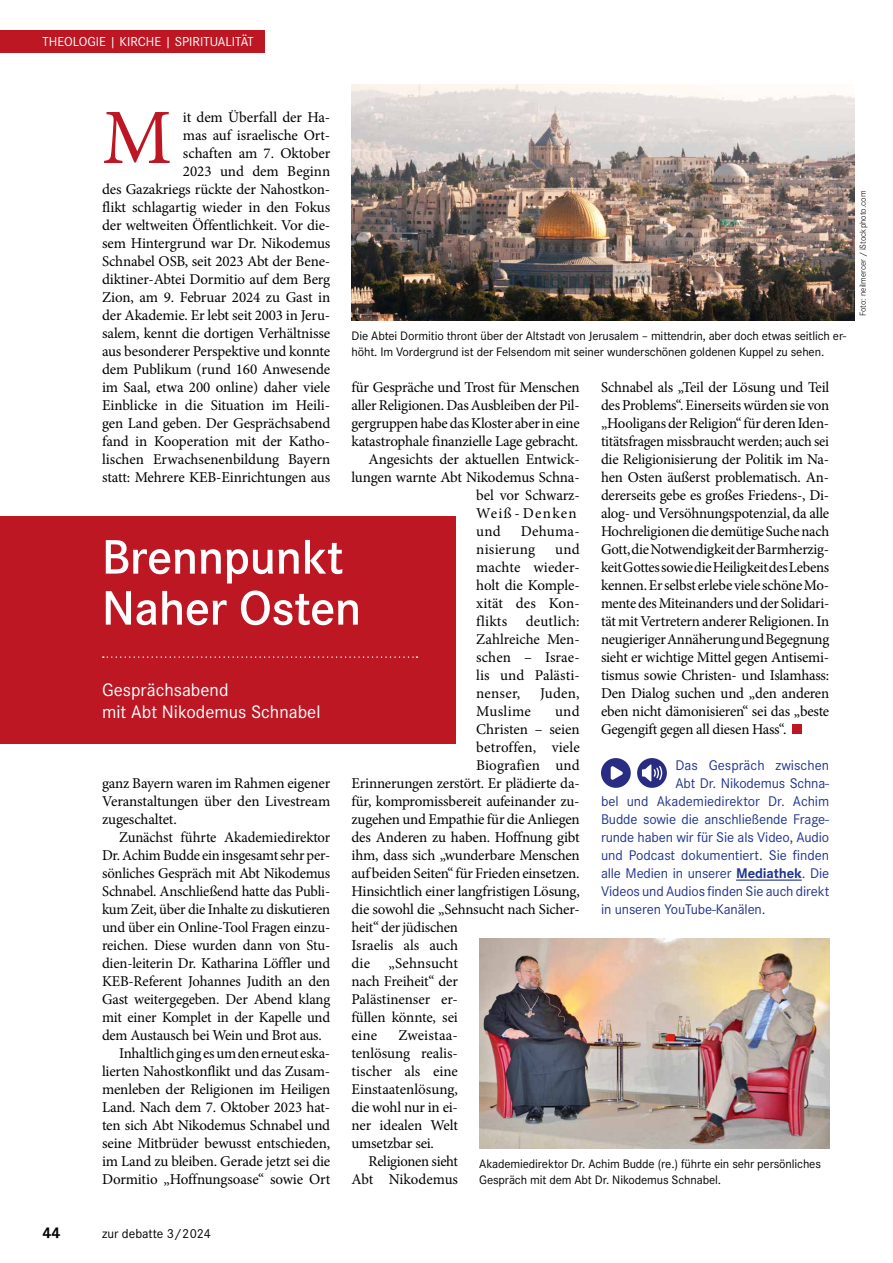
<style>
.page{position:relative;width:893px;height:1263px;background:#fff}
.page>*{position:absolute;margin:0;border:0;box-sizing:border-box;transform-origin:0 0}
.t1{font:78.45px "Minion Pro";color:#bd1724}
.t2{font:600 50.25px/51px "Corporate S";letter-spacing:-.01em;color:#fff}
.t3{font:18.75px/22.5px "Corporate S";color:#fff}
.t4{font:700 16.05px "Corporate S";color:#000}
.t5{font:15px/18px "Minion Pro";letter-spacing:-.015em;color:#000;text-align:justify}
.t6{font:15px "Minion Pro";letter-spacing:.01em;color:#000}
.t7{font:15px/18px "Minion Pro";letter-spacing:.015em;color:#000}
.t8{font:15px "Minion Pro";letter-spacing:.005em;color:#000}
.t9{font:15px "Minion Pro";letter-spacing:.085em;color:#000}
.t10{font:15px "Minion Pro";letter-spacing:.02em;color:#000}
.t11{font:14.55px "Corporate S";letter-spacing:-.01em;color:#21348c}
.t12{font:13.5px "Corporate S";color:#fff}
.t13{font:13.5px "Corporate S";color:#000}
.t14{font:12.75px/16px "Corporate S";letter-spacing:-.01em;color:#000}
.t15{font:300 9px "Corporate S";color:#000}
.s1{font-weight:700}
</style>
<div class="page">
<div style="left:0;top:517px;width:455px;height:227px;background:#bd1724"></div>
<svg style="left:103px;top:656px;width:314px;height:2px"></svg>
<hr style="left:736px;top:879px;width:66px;height:2px;background:#21348c">
<div style="left:792px;top:724px;width:9px;height:10px;background:#bd1724"></div>
<div style="left:601px;top:758px;width:30px;height:30px;background:#282c82;border-radius:50%"></div>
<svg style="left:610px;top:766px;width:13px;height:14px"></svg>
<svg style="left:637px;top:758px;width:30px;height:30px"></svg>
<svg style="left:641px;top:762px;width:22px;height:21px"></svg>
<img style="left:351px;top:84px;width:504px;height:237px">
<img style="left:479px;top:939px;width:350px;height:210px">
<div style="left:0;top:30px;width:264px;height:23px;background:#bd1724"></div>
<p class="t12" style="left:43px;top:34px;width:213px">THEOLOGIE | KIRCHE | SPIRITUALITÄT</p>
<p class="t5" style="left:102px;top:109px;width:230px;text-align:right">it dem Überfall der Ha-<br>mas auf israelische Ort-<br>schaften am 7. Oktober<br>2023 und dem Beginn<br>des Gazakriegs rückte der Nahostkon&shy;flikt schlagartig wieder in den Fokus der weltweiten Öffentlichkeit. Vor die&shy;sem Hintergrund war Dr. Nikodemus Schnabel OSB, seit 2023 Abt der Bene&shy;diktiner-Abtei Dormitio auf dem Berg Zion, am 9. Februar 2024 zu Gast in der Akademie. Er lebt seit 2003 in Jeru&shy;salem, kennt die dortigen Verhältnisse aus besonderer Perspektive und konnte dem Publikum (rund 160 Anwesende im Saal, etwa 200 online) daher viele Einblicke in die Situation im Heili&shy;gen Land geben. Der Gesprächsabend fand in Kooperation mit der Katho&shy;lischen Erwachsenenbildung Bayern statt: Mehrere KEB-Einrichtungen aus</p>
<h1 class="t1" style="left:102px;top:100px;width:71px">M</h1>
<p class="t14" style="left:351px;top:328px;width:496px">Die Abtei Dormitio thront über der Altstadt von Jerusalem – mittendrin, aber doch etwas seitlich er&shy;höht. Im Vordergrund ist der Felsendom mit seiner wunderschönen goldenen Kuppel zu sehen.</p>
<p class="t5" style="left:601px;top:379px;width:230px">Schnabel als „Teil der Lösung und Teil des Problems“. Einerseits würden sie von „Hooligans der Religion“ für deren Iden&shy;titätsfragen missbraucht werden; auch sei die Religionisierung der Politik im Na&shy;hen Osten äußerst problematisch. An&shy;dererseits gebe es großes Friedens-, Di&shy;alog- und Versöhnungspotenzial, da alle Hochreligionen die demütige Suche nach Gott, die Notwendigkeit der Barmherzig&shy;keit Gottes sowie die Heiligkeit des Lebens kennen. Er selbst erlebe viele schöne Mo&shy;mente des Miteinanders und der Solidari&shy;tät mit Vertretern anderer Religionen. In neugieriger Annäherung und Begegnung sieht er wichtige Mittel gegen Antisemi&shy;tismus sowie Christen- und Islamhass:<br>Den Dialog suchen und „den anderen eben nicht dämonisieren“ sei das „beste Gegengift gegen all diesen Hass“.</p>
<p class="t11" style="left:675px;top:757px;width:155px">Das Gespräch zwischen</p>
<p class="t11" style="left:675px;top:775px;width:155px">Abt Dr. Nikodemus Schna-</p>
<p class="t11" style="left:601px;top:793px;width:230px">bel und Akademiedirektor Dr. Achim</p>
<p class="t11" style="left:601px;top:811px;width:229px">Budde sowie die anschließende Frage-</p>
<p class="t11" style="left:601px;top:829px;width:230px">runde haben wir für Sie als Video, Audio</p>
<p class="t11" style="left:601px;top:847px;width:230px">und Podcast dokumentiert. Sie finden</p>
<p class="t11" style="left:601px;top:865px;width:230px">alle Medien in unserer <span class="s1">Mediathek</span>. Die</p>
<p class="t11" style="left:601px;top:883px;width:230px">Videos und Audios finden Sie auch direkt</p>
<p class="t11" style="left:601px;top:901px;width:166px">in unseren YouTube-Kanälen.</p>
<p class="t5" style="left:351px;top:379px;width:230px">für Gespräche und Trost für Menschen</p>
<p class="t5" style="left:351px;top:397px;width:230px">aller Religionen. Das Ausbleiben der Pil-</p>
<p class="t5" style="left:351px;top:415px;width:230px">gergruppen habe das Kloster aber in eine</p>
<p class="t5" style="left:351px;top:433px;width:228px">katastrophale finanzielle Lage gebracht.</p>
<p class="t5" style="left:369px;top:451px;width:213px">Angesichts der aktuellen Entwick-</p>
<p class="t5" style="left:351px;top:469px;width:230px">lungen warnte Abt Nikodemus Schna-</p>
<p class="t5" style="left:476px;top:487px;width:105px">bel vor Schwarz-</p>
<p class="t9" style="left:476px;top:506px;width:102px">Weiß-Denken</p>
<p class="t5" style="left:476px;top:523px;width:26px">und</p>
<p class="t7" style="left:476px;top:523px;width:105px;text-indent:45px">Dehuma&shy;nisierung</p>
<h2 class="t2" style="left:102px;top:536px;width:261px">Brennpunkt<br>Naher Osten</h2>
<p class="t5" style="left:476px;top:541px;width:105px;text-indent:79px">und machte wieder&shy;holt die Komple&shy;xität des Kon&shy;flikts deutlich:<br>Zahlreiche Men&shy;schen – Israe&shy;lis und Palästi&shy;nenser,</p>
<p class="t3" style="left:102px;top:678px;width:220px">Gesprächsabend<br>mit Abt Nikodemus Schnabel</p>
<p class="t5" style="left:540px;top:685px;width:41px">Juden,</p>
<p class="t10" style="left:476px;top:704px;width:56px">Muslime</p>
<p class="t5" style="left:555px;top:703px;width:26px">und</p>
<p class="t5" style="left:476px;top:721px;width:105px">Christen – seien</p>
<p class="t6" style="left:476px;top:740px;width:105px">betroffen, viele</p>
<p class="t6" style="left:476px;top:758px;width:105px">Biografien und</p>
<p class="t5" style="left:351px;top:775px;width:230px">Erinnerungen zerstört. Er plädierte da-</p>
<p class="t5" style="left:351px;top:793px;width:230px">für, kompromissbereit aufeinander zu-</p>
<p class="t5" style="left:351px;top:811px;width:230px">zugehen und Empathie für die Anliegen</p>
<p class="t5" style="left:351px;top:829px;width:230px">des Anderen zu haben. Hoffnung gibt</p>
<p class="t5" style="left:351px;top:847px;width:230px">ihm, dass sich „wunderbare Menschen</p>
<p class="t5" style="left:351px;top:865px;width:230px">auf beiden Seiten“ für Frieden einsetzen.</p>
<p class="t5" style="left:351px;top:883px;width:230px">Hinsichtlich einer langfristigen Lösung,</p>
<p class="t5" style="left:351px;top:901px;width:230px">die sowohl die „Sehnsucht nach Sicher-</p>
<p class="t5" style="left:351px;top:919px;width:108px">heit“ der jüdischen</p>
<p class="t5" style="left:351px;top:937px;width:108px">Israelis als auch</p>
<p class="t8" style="left:351px;top:956px;width:108px">die „Sehnsucht</p>
<p class="t5" style="left:351px;top:973px;width:108px">nach Freiheit“ der</p>
<p class="t5" style="left:351px;top:991px;width:108px">Palästinenser er-</p>
<p class="t5" style="left:351px;top:1009px;width:108px">füllen könnte, sei</p>
<p class="t5" style="left:351px;top:1027px;width:27px">eine</p>
<p class="t5" style="left:102px;top:775px;width:230px">ganz Bayern waren im Rahmen eigener Veranstaltungen über den Livestream zugeschaltet.</p>
<p class="t5" style="left:119px;top:829px;width:213px">Zunächst führte Akademiedirektor</p>
<p class="t5" style="left:102px;top:847px;width:230px">Dr. Achim Budde ein insgesamt sehr per-</p>
<p class="t5" style="left:102px;top:865px;width:230px">sönliches Gespräch mit Abt Nikodemus</p>
<p class="t5" style="left:102px;top:883px;width:230px">Schnabel. Anschließend hatte das Publi-</p>
<p class="t5" style="left:102px;top:901px;width:230px">kum Zeit, über die Inhalte zu diskutieren</p>
<p class="t5" style="left:102px;top:919px;width:230px">und über ein Online-Tool Fragen einzu-</p>
<p class="t5" style="left:102px;top:937px;width:230px">reichen. Diese wurden dann von Stu-</p>
<p class="t5" style="left:102px;top:955px;width:230px">dien-leiterin Dr. Katharina Löffler und</p>
<p class="t5" style="left:102px;top:973px;width:230px">KEB-Referent Johannes Judith an den</p>
<p class="t5" style="left:102px;top:991px;width:230px">Gast weitergegeben. Der Abend klang</p>
<p class="t5" style="left:102px;top:1009px;width:230px">mit einer Komplet in der Kapelle und</p>
<p class="t5" style="left:102px;top:1027px;width:221px">dem Austausch bei Wein und Brot aus.</p>
<p class="t5" style="left:119px;top:1045px;width:213px">Inhaltlich ging es um den erneut eska-</p>
<p class="t5" style="left:102px;top:1063px;width:230px">lierten Nahostkonflikt und das Zusam-</p>
<p class="t5" style="left:102px;top:1081px;width:230px">menleben der Religionen im Heiligen</p>
<p class="t5" style="left:102px;top:1099px;width:230px">Land. Nach dem 7. Oktober 2023 hat-</p>
<p class="t5" style="left:102px;top:1117px;width:230px">ten sich Abt Nikodemus Schnabel und</p>
<p class="t5" style="left:102px;top:1135px;width:230px">seine Mitbrüder bewusst entschieden,</p>
<p class="t5" style="left:102px;top:1153px;width:230px">im Land zu bleiben. Gerade jetzt sei die</p>
<p class="t5" style="left:102px;top:1171px;width:230px">Dormitio „Hoffnungsoase“ sowie Ort</p>
<p class="t5" style="left:351px;top:1027px;width:108px;text-indent:47px">Zweistaa&shy;tenlösung realis&shy;tischer als eine Einstaatenlösung, die wohl nur in ei&shy;ner idealen Welt umsetzbar sei.</p>
<p class="t5" style="left:351px;top:1153px;width:108px;text-align:right">Religionen sieht<br>Abt Nikodemus</p>
<p class="t14" style="left:479px;top:1156px;width:343px">Akademiedirektor Dr. Achim Budde (re.) führte ein sehr persönliches<br>Gespräch mit dem Abt Dr. Nikodemus Schnabel.</p>
<p class="t15" style="left:860px;top:316px;width:127px;rotate:-90deg">Foto: neilmercer / iStockphoto.com</p>
<p class="t4" style="left:43px;top:1223px;width:20px">44</p>
<p class="t13" style="left:102px;top:1229px;width:110px">zur debatte 3/2024</p>
</div>
